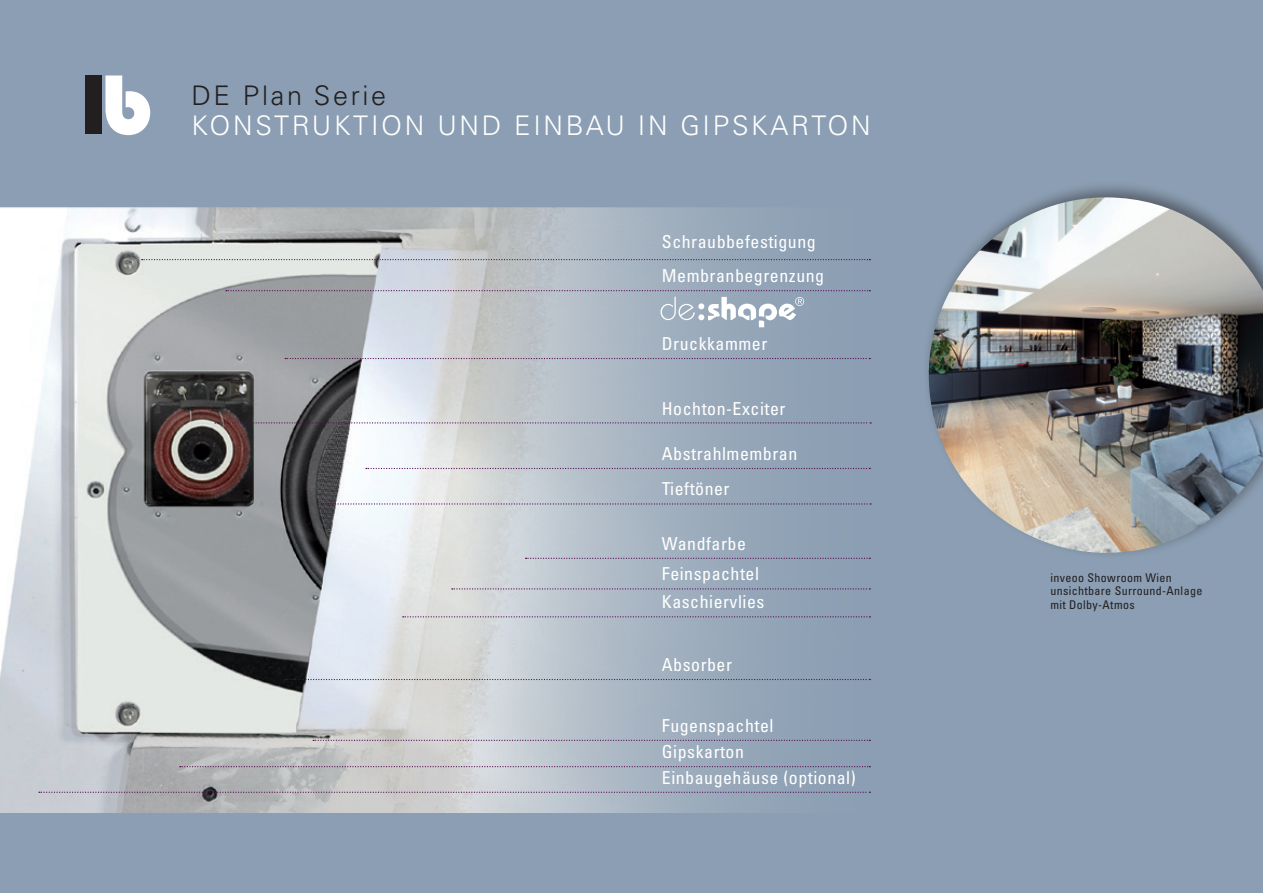
<style>
.page{position:relative;width:1263px;height:893px;background:#8b9eb3}
.page>*{position:absolute;margin:0;border:0;box-sizing:border-box;transform-origin:0 0}
.t1{font:300 27px "Univers LT Pro 45";letter-spacing:.1em;color:#fff}
.t2{font:300 27px "Univers LT Pro 45";letter-spacing:.1em;color:#231f20}
.t3{font:condensed 17.85px "Univers LT Pro";letter-spacing:.03em;color:#fff}
.t4{font:condensed 12px/13.5px "Univers LT Pro";letter-spacing:.03em;color:#231f20}
</style>
<div class="page">
<img style="left:0;top:208px;width:872px;height:605px">
<svg style="left:366px;top:468px;width:504px;height:1px"></svg>
<svg style="left:215px;top:422px;width:656px;height:1px"></svg>
<svg style="left:328px;top:503px;width:543px;height:2px"></svg>
<svg style="left:285px;top:679px;width:585px;height:1px"></svg>
<svg style="left:142px;top:259px;width:728px;height:1px"></svg>
<svg style="left:39px;top:792px;width:831px;height:1px"></svg>
<svg style="left:285px;top:358px;width:585px;height:1px"></svg>
<svg style="left:226px;top:290px;width:644px;height:1px"></svg>
<svg style="left:180px;top:766px;width:690px;height:1px"></svg>
<svg style="left:313px;top:740px;width:557px;height:1px"></svg>
<svg style="left:403px;top:616px;width:467px;height:1px"></svg>
<svg style="left:452px;top:588px;width:418px;height:1px"></svg>
<svg style="left:525px;top:558px;width:345px;height:1px"></svg>
<svg style="left:660px;top:297px;width:144px;height:30px"></svg>
<div style="left:85px;top:75px;width:17px;height:59px;background:#231f20"></div>
<svg style="left:105px;top:75px;width:45px;height:60px"></svg>
<div style="left:922px;top:179px;width:341px;height:381px;background:#231f20;opacity:.5"></div>
<img style="left:929px;top:197px;width:334px;height:356px">
<h1 class="t2" style="left:191px;top:77px;width:196px">DE Plan Serie</h1>
<h1 class="t1" style="left:191px;top:107px;width:681px">KONSTRUKTION UND EINBAU IN GIPSKARTON</h1>
<p class="t3" style="left:662px;top:231px;width:155px">Schraubbefestigung</p>
<p class="t3" style="left:662px;top:265px;width:164px">Membranbegrenzung</p>
<p class="t3" style="left:662px;top:332px;width:107px">Druckkammer</p>
<p class="t3" style="left:662px;top:397px;width:125px">Hochton-Exciter</p>
<p class="t3" style="left:662px;top:442px;width:137px">Abstrahlmembran</p>
<p class="t3" style="left:662px;top:478px;width:69px">Tieftöner</p>
<p class="t3" style="left:662px;top:532px;width:86px">Wandfarbe</p>
<p class="t3" style="left:662px;top:563px;width:99px">Feinspachtel</p>
<p class="t3" style="left:662px;top:591px;width:104px">Kaschiervlies</p>
<p class="t3" style="left:662px;top:653px;width:72px">Absorber</p>
<p class="t3" style="left:662px;top:714px;width:113px">Fugenspachtel</p>
<p class="t3" style="left:662px;top:740px;width:84px">Gipskarton</p>
<p class="t3" style="left:662px;top:766px;width:195px">Einbaugehäuse (optional)</p>
<p class="t4" style="left:1050px;top:570px;width:154px">inveoo Showroom Wien unsichtbare Surround-Anlage mit Dolby-Atmos</p>
</div>
